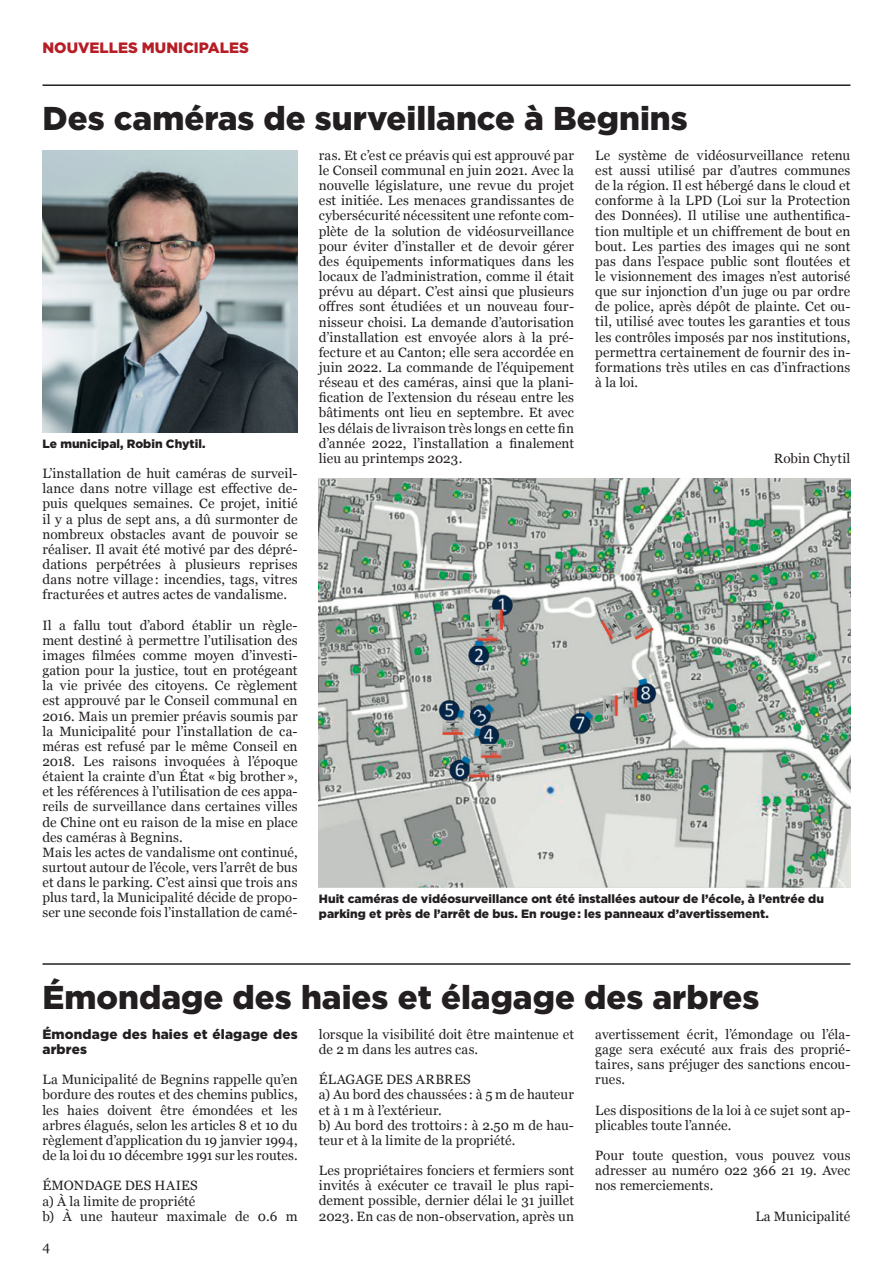
<style>
.page{position:relative;width:893px;height:1263px;background:#fff}
.page>*{position:absolute;margin:0;border:0;box-sizing:border-box;transform-origin:0 0}
.t1{font:900 33px "Gotham";color:#231f20}
.t2{font:900 15px "Gotham";color:#b71d25}
.t3{font:13.5px/15.1px "Georgia";letter-spacing:.01em;color:#231f20;text-align:justify}
.t4{font:900 13.5px/15px "Gotham";letter-spacing:.01em;color:#231f20}
.t5{font:900 12px/15.1px "Gotham";color:#231f20}
</style>
<div class="page">
<img style="left:43px;top:151px;width:255px;height:282px">
<img style="left:319px;top:478px;width:531px;height:409px">
<hr style="left:43px;top:963px;width:807px;height:2px;background:#231f20">
<hr style="left:43px;top:84px;width:807px;height:2px;background:#231f20">
<p class="t2" style="left:43px;top:39px;width:208px">NOUVELLES MUNICIPALES</p>
<h1 class="t1" style="left:43px;top:99px;width:647px">Des caméras de surveillance à Begnins</h1>
<p class="t5" style="left:43px;top:436px;width:164px">Le municipal, Robin Chytil.</p>
<p class="t3" style="left:43px;top:466px;width:257px">L’installation de huit caméras de surveil&shy;lance dans notre village est effective de&shy;puis quelques semaines. Ce projet, initié il y a plus de sept ans, a dû surmonter de nombreux obstacles avant de pouvoir se réaliser. Il avait été motivé par des dépré&shy;dations perpétrées à plusieurs reprises dans notre village : incendies, tags, vitres fracturées et autres actes de vandalisme.</p>
<p class="t3" style="left:43px;top:617px;width:257px;text-align:left">Il a fallu tout d’abord établir un règle&shy;ment destiné à permettre l’utilisation des images filmées comme moyen d’investi&shy;gation pour la justice, tout en protégeant la vie privée des citoyens. Ce règlement est approuvé par le Conseil communal en 2016. Mais un premier préavis soumis par la Municipalité pour l’installation de ca&shy;méras est refusé par le même Conseil en 2018. Les raisons invoquées à l’époque étaient la crainte d’un État « big brother », et les références à l’utilisation de ces appa&shy;reils de surveillance dans certaines villes de Chine ont eu raison de la mise en place des caméras à Begnins.<br>Mais les actes de vandalisme ont continué, surtout autour de l’école, vers l’arrêt de bus et dans le parking. C’est ainsi que trois ans plus tard, la Municipalité décide de propo&shy;ser une seconde fois l’installation de camé-</p>
<p class="t3" style="left:319px;top:148px;width:257px">ras. Et c’est ce préavis qui est approuvé par le Conseil communal en juin 2021. Avec la nouvelle législature, une revue du projet est initiée. Les menaces grandissantes de cybersécurité nécessitent une refonte com&shy;plète de la solution de vidéosurveillance pour éviter d’installer et de devoir gérer des équipements informatiques dans les locaux de l’administration, comme il était prévu au départ. C’est ainsi que plusieurs offres sont étudiées et un nouveau four&shy;nisseur choisi. La demande d’autorisation d’installation est envoyée alors à la pré&shy;fecture et au Canton; elle sera accordée en juin 2022. La commande de l’équipement réseau et des caméras, ainsi que la plani&shy;fication de l’extension du réseau entre les bâtiments ont lieu en septembre. Et avec les délais de livraison très longs en cette fin d’année 2022, l’installation a finalement lieu au printemps 2023.</p>
<p class="t3" style="left:595px;top:148px;width:257px">Le système de vidéosurveillance retenu est aussi utilisé par d’autres communes de la région. Il est hébergé dans le cloud et conforme à la LPD (Loi sur la Protection des Données). Il utilise une authentifica&shy;tion multiple et un chiffrement de bout en bout. Les parties des images qui ne sont pas dans l’espace public sont floutées et le visionnement des images n’est autorisé que sur injonction d’un juge ou par ordre de police, après dépôt de plainte. Cet ou&shy;til, utilisé avec toutes les garanties et tous les contrôles imposés par nos institutions, permettra certainement de fournir des in&shy;formations très utiles en cas d’infractions à la loi.</p>
<p class="t3" style="left:774px;top:450px;width:78px">Robin Chytil</p>
<p class="t5" style="left:319px;top:890px;width:507px">Huit caméras de vidéosurveillance ont été installées autour de l’école, à l’entrée du parking et près de l’arrêt de bus. En rouge : les panneaux d’avertissement.</p>
<h1 class="t1" style="left:43px;top:978px;width:718px">Émondage des haies et élagage des arbres</h1>
<p class="t4" style="left:43px;top:1026px;width:257px">Émondage des haies et élagage des arbres</p>
<p class="t3" style="left:43px;top:1072px;width:257px">La Municipalité de Begnins rappelle qu’en bordure des routes et des chemins publics, les haies doivent être émondées et les arbres élagués, selon les articles 8 et 10 du règlement d’application du 19 janvier 1994, de la loi du 10 décembre 1991 sur les routes.</p>
<p class="t3" style="left:43px;top:1178px;width:257px;text-align:left">ÉMONDAGE DES HAIES<br>a) À la limite de propriété<br>b) À une hauteur maximale de 0.6 m</p>
<p class="t3" style="left:43px;top:1239px;width:9px">4</p>
<p class="t3" style="left:319px;top:1026px;width:257px">lorsque la visibilité doit être maintenue et de 2 m dans les autres cas.</p>
<p class="t3" style="left:319px;top:1072px;width:257px;text-align:left">ÉLAGAGE DES ARBRES<br>a) Au bord des chaussées : à 5 m de hauteur et à 1 m à l’extérieur.<br>b) Au bord des trottoirs : à 2.50 m de hau&shy;teur et à la limite de la propriété.</p>
<p class="t3" style="left:319px;top:1163px;width:257px">Les propriétaires fonciers et fermiers sont invités à exécuter ce travail le plus rapi&shy;dement possible, dernier délai le 31 juillet 2023. En cas de non-observation, après un</p>
<p class="t3" style="left:595px;top:1026px;width:257px">avertissement écrit, l’émondage ou l’éla&shy;gage sera exécuté aux frais des proprié&shy;taires, sans préjuger des sanctions encou&shy;rues.</p>
<p class="t3" style="left:595px;top:1102px;width:257px">Les dispositions de la loi à ce sujet sont ap&shy;plicables toute l’année.</p>
<p class="t3" style="left:595px;top:1148px;width:257px">Pour toute question, vous pouvez vous adresser au numéro 022 366 21 19. Avec nos remerciements.</p>
<p class="t3" style="left:755px;top:1208px;width:97px">La Municipalité</p>
</div>
